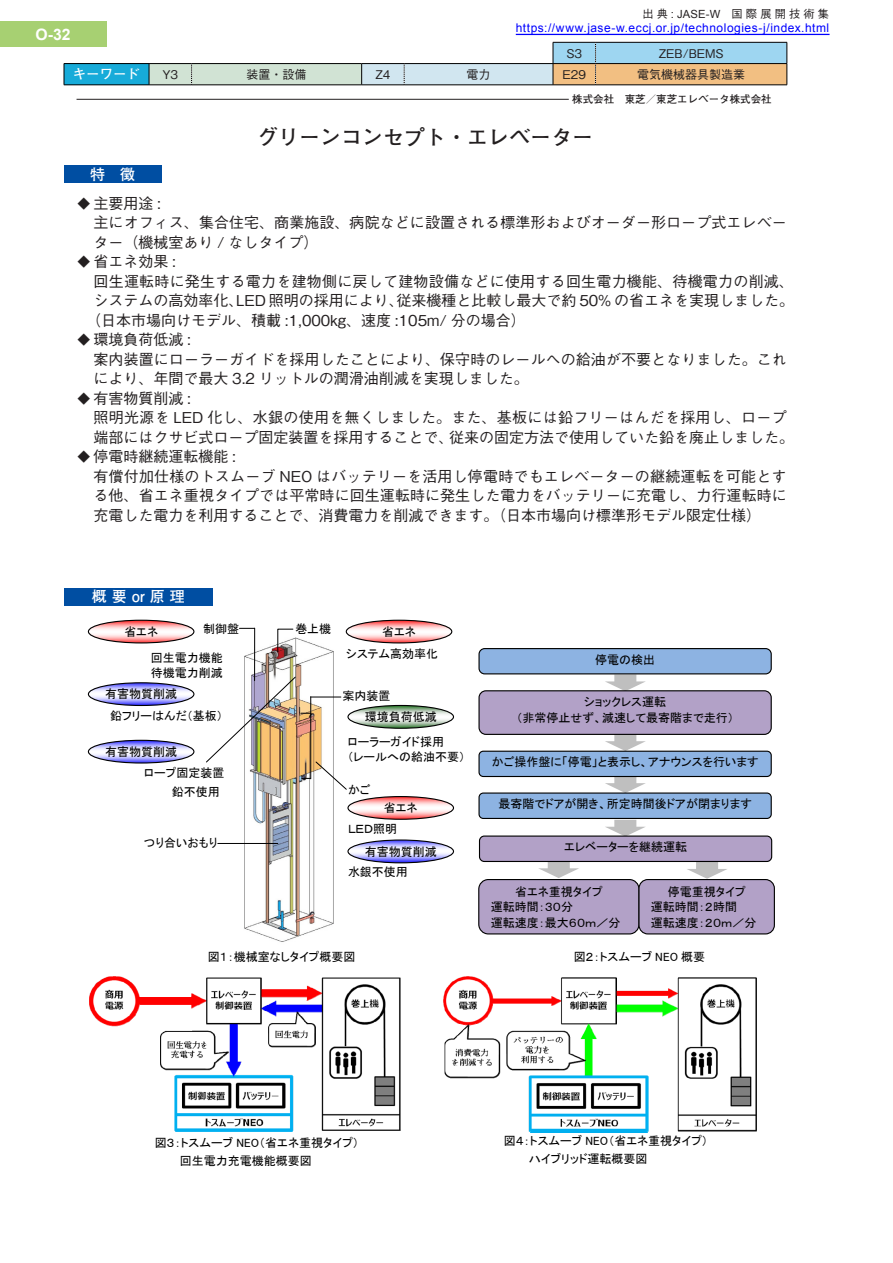
<style>
.page{position:relative;width:893px;height:1263px;background:#fff}
.page>*{position:absolute;margin:0;border:0;box-sizing:border-box;transform-origin:0 0}
.t1{font:700 21px "Futo Go B101 Pro";color:#231f20}
.t2{font:700 15.75px "Arial";color:#fff}
.t3{font:500 15px "Gothic BBB Pro";letter-spacing:.005em;color:#231f20}
.t4{font:700 15px "Futo Go B101 Pro";color:#fff}
.t5{font:700 13.5px "Futo Go B101 Pro";color:#fff}
.t6{font:12px/15.6px "MS P Gothic";color:#000}
.t7{font:12px "Arial";letter-spacing:.045em;color:#00f}
.t8{font:500 12px "Gothic BBB Pro";color:#231f20}
.t9{font:500 11.25px "Gothic BBB Pro";letter-spacing:.28em;color:#231f20}
.t10{font:700 10.5px "Futo Go B101 Pro";color:#231f20}
.s1{font-family:"Arial";font-weight:400}
</style>
<div class="page">
<div style="left:64px;top:166px;width:98px;height:17px;background:#004ea2"></div>
<div style="left:64px;top:588px;width:149px;height:17px;background:#004ea2"></div>
<img style="left:244px;top:633px;width:90px;height:309px">
<svg style="left:277px;top:629px;width:16px;height:23px"></svg>
<hr style="left:254px;top:628px;width:1px;height:53px;background:#000">
<svg style="left:239px;top:628px;width:15px;height:1px"></svg>
<hr style="left:218px;top:843px;width:60px;height:1px;background:#000">
<img style="left:349px;top:705px;width:104px;height:23px">
<div style="left:347px;top:705px;width:107px;height:24px;border:1px solid #000;border-radius:50%"></div>
<img style="left:348px;top:840px;width:105px;height:23px">
<div style="left:347px;top:839px;width:107px;height:24px;border:1px solid #000;border-radius:50%"></div>
<img style="left:349px;top:796px;width:104px;height:23px">
<div style="left:347px;top:796px;width:107px;height:24px;border:1px solid #000;border-radius:50%"></div>
<img style="left:88px;top:620px;width:106px;height:23px">
<div style="left:88px;top:620px;width:106px;height:23px;border:1px solid #000;border-radius:50%"></div>
<img style="left:346px;top:620px;width:106px;height:23px">
<div style="left:346px;top:620px;width:106px;height:23px;border:1px solid #000;border-radius:50%"></div>
<img style="left:88px;top:740px;width:106px;height:23px">
<div style="left:88px;top:740px;width:106px;height:23px;border:1px solid #000;border-radius:50%"></div>
<img style="left:88px;top:683px;width:106px;height:22px">
<div style="left:88px;top:682px;width:106px;height:24px;border:1px solid #000;border-radius:50%"></div>
<svg style="left:206px;top:677px;width:141px;height:113px"></svg>
<svg style="left:605px;top:674px;width:41px;height:16px"></svg>
<svg style="left:605px;top:735px;width:41px;height:16px"></svg>
<svg style="left:605px;top:777px;width:41px;height:15px"></svg>
<svg style="left:605px;top:820px;width:40px;height:15px"></svg>
<svg style="left:538px;top:862px;width:41px;height:16px"></svg>
<svg style="left:687px;top:862px;width:40px;height:17px"></svg>
<div style="left:479px;top:649px;width:292px;height:25px;background:#8db3e2;border-radius:6px"></div>
<div style="left:478px;top:648px;width:294px;height:26px;border:1px solid #000;border-radius:6px"></div>
<div style="left:479px;top:691px;width:292px;height:43px;background:#b2a1c7;border-radius:7px"></div>
<div style="left:478px;top:690px;width:294px;height:45px;border:1px solid #000;border-radius:7px"></div>
<div style="left:479px;top:751px;width:292px;height:25px;background:#8db3e2;border-radius:4px"></div>
<div style="left:478px;top:751px;width:294px;height:26px;border:1px solid #000;border-radius:4px"></div>
<div style="left:479px;top:793px;width:292px;height:25px;background:#8db3e2;border-radius:4px"></div>
<div style="left:478px;top:792px;width:294px;height:27px;border:1px solid #000;border-radius:4px"></div>
<div style="left:479px;top:836px;width:293px;height:25px;background:#b2a1c7;border-radius:5px"></div>
<div style="left:479px;top:835px;width:293px;height:27px;border:1px solid #000;border-radius:5px"></div>
<div style="left:479px;top:879px;width:160px;height:55px;background:#b2a1c7;border-radius:10px"></div>
<div style="left:478px;top:879px;width:162px;height:55px;border:1px solid #000;border-radius:10px"></div>
<div style="left:639px;top:879px;width:135px;height:55px;background:#b2a1c7;border-radius:9px"></div>
<div style="left:638px;top:879px;width:137px;height:55px;border:1px solid #000;border-radius:9px"></div>
<img style="left:89px;top:976px;width:312px;height:155px">
<img style="left:443px;top:976px;width:314px;height:156px">
<img style="left:530px;top:1132px;width:118px;height:1px">
<hr style="left:77px;top:99px;width:492px;height:1px;background:#231f20">
<div style="left:64px;top:64px;width:85px;height:21px;background:#17abd9"></div>
<svg style="left:64px;top:64px;width:1px;height:21px"></svg>
<hr style="left:64px;top:85px;width:85px;height:1px;background:#000">
<hr style="left:149px;top:85px;width:43px;height:1px;background:#000">
<hr style="left:192px;top:85px;width:170px;height:1px;background:#000">
<hr style="left:362px;top:85px;width:42px;height:1px;background:#000">
<hr style="left:404px;top:85px;width:149px;height:1px;background:#000">
<svg style="left:149px;top:42px;width:639px;height:43px"></svg>
<hr style="left:553px;top:85px;width:42px;height:1px;background:#000">
<hr style="left:595px;top:85px;width:192px;height:1px;background:#000">
<hr style="left:64px;top:63px;width:85px;height:1px;background:#000">
<hr style="left:149px;top:63px;width:43px;height:1px;background:#000">
<hr style="left:192px;top:63px;width:170px;height:1px;background:#000">
<hr style="left:362px;top:63px;width:42px;height:1px;background:#000">
<hr style="left:404px;top:63px;width:149px;height:1px;background:#000">
<div style="left:0;top:21px;width:106px;height:26px;background:#a7d072"></div>
<hr style="left:516px;top:34px;width:313px;height:1px;background:#00f">
<p class="t2" style="left:36px;top:24px;width:37px">O-32</p>
<p class="t9" style="left:643px;top:5px;width:188px">出典<span class="s1">:JASE-W</span>　国際展開技術集</p>
<p class="t7" style="left:516px;top:20px;width:315px">https://www.jase-w.eccj.or.jp/technologies-j/index.html</p>
<p class="t8" style="left:566px;top:43px;width:17px">S3</p>
<p class="t8" style="left:659px;top:43px;width:67px">ZEB/BEMS</p>
<p class="t5" style="left:73px;top:63px;width:69px">キーワード</p>
<p class="t8" style="left:162px;top:65px;width:17px">Y3</p>
<p class="t8" style="left:247px;top:65px;width:61px">装置・設備</p>
<p class="t8" style="left:375px;top:65px;width:17px">Z4</p>
<p class="t8" style="left:467px;top:65px;width:25px">電力</p>
<p class="t8" style="left:563px;top:65px;width:25px">E29</p>
<p class="t8" style="left:637px;top:65px;width:109px">電気機械器具製造業</p>
<p class="t10" style="left:572px;top:90px;width:201px">株式会社　東芝／東芝エレベータ株式会社</p>
<p class="t4" style="left:90px;top:162px;width:46px">特　徴</p>
<p class="t1" style="left:257px;top:120px;width:337px">グリーンコンセプト・エレベーター</p>
<p class="t3" style="left:94px;top:191px;width:69px">主要用途 :</p>
<p class="t3" style="left:94px;top:211px;width:695px">主にオフィス、集合住宅、商業施設、病院などに設置される標準形およびオーダー形ロープ式エレベー</p>
<p class="t3" style="left:94px;top:230px;width:226px">ター（機械室あり / なしタイプ）</p>
<p class="t3" style="left:94px;top:250px;width:84px">省エネ効果 :</p>
<p class="t3" style="left:94px;top:269px;width:702px">回生運転時に発生する電力を建物側に戻して建物設備などに使用する回生電力機能、待機電力の削減、</p>
<p class="t3" style="left:94px;top:289px;width:702px">システムの高効率化、LED 照明の採用により、従来機種と比較し最大で約 50% の省エネを実現しました。</p>
<p class="t3" style="left:86px;top:308px;width:441px">（日本市場向けモデル、積載 :1,000kg、速度 :105m/ 分の場合）</p>
<p class="t3" style="left:94px;top:328px;width:99px">環境負荷低減 :</p>
<p class="t3" style="left:94px;top:347px;width:695px">案内装置にローラーガイドを採用したことにより、保守時のレールへの給油が不要となりました。これ</p>
<p class="t3" style="left:94px;top:367px;width:437px">により、年間で最大 3.2 リットルの潤滑油削減を実現しました。</p>
<p class="t3" style="left:94px;top:386px;width:99px">有害物質削減 :</p>
<p class="t3" style="left:94px;top:406px;width:695px">照明光源を LED 化し、水銀の使用を無くしました。また、基板には鉛フリーはんだを採用し、ロープ</p>
<p class="t3" style="left:94px;top:425px;width:702px">端部にはクサビ式ロープ固定装置を採用することで、従来の固定方法で使用していた鉛を廃止しました。</p>
<p class="t3" style="left:94px;top:445px;width:144px">停電時継続運転機能 :</p>
<p class="t3" style="left:94px;top:464px;width:695px">有償付加仕様のトスムーブ NEO はバッテリーを活用し停電時でもエレベーターの継続運転を可能とす</p>
<p class="t3" style="left:94px;top:484px;width:695px">る他、省エネ重視タイプでは平常時に回生運転時に発生した電力をバッテリーに充電し、力行運転時に</p>
<p class="t3" style="left:94px;top:503px;width:669px">充電した電力を利用することで、消費電力を削減できます。（日本市場向け標準形モデル限定仕様）</p>
<p class="t4" style="left:92px;top:585px;width:95px">概 要 or 原 理</p>
<p class="t6" style="left:124px;top:624px;width:35px">省エネ</p>
<p class="t6" style="left:203px;top:621px;width:37px">制御盤</p>
<p class="t6" style="left:295px;top:621px;width:37px">巻上機</p>
<p class="t6" style="left:151px;top:649px;width:73px">回生電力機能待機電力削減</p>
<p class="t6" style="left:110px;top:707px;width:114px">鉛フリーはんだ（基板）</p>
<p class="t6" style="left:105px;top:686px;width:73px">有害物質削減</p>
<p class="t6" style="left:105px;top:744px;width:73px">有害物質削減</p>
<p class="t6" style="left:172px;top:762px;width:54px;line-height:20px;text-indent:-28px">ロープ固定装置鉛不使用</p>
<p class="t6" style="left:144px;top:835px;width:75px">つり合いおもり</p>
<p class="t6" style="left:382px;top:624px;width:35px">省エネ</p>
<p class="t6" style="left:346px;top:646px;width:93px">システム高効率化</p>
<p class="t6" style="left:343px;top:688px;width:49px">案内装置</p>
<p class="t6" style="left:347px;top:733px;width:119px">ローラーガイド採用<br>（レールへの給油不要）</p>
<p class="t6" style="left:365px;top:709px;width:73px">環境負荷低減</p>
<p class="t6" style="left:348px;top:782px;width:24px">かご</p>
<p class="t6" style="left:384px;top:800px;width:35px">省エネ</p>
<p class="t6" style="left:348px;top:821px;width:51px">ＬＥＤ照明</p>
<p class="t6" style="left:348px;top:863px;width:61px">水銀不使用</p>
<p class="t6" style="left:365px;top:844px;width:73px">有害物質削減</p>
<p class="t6" style="left:208px;top:949px;width:149px">図１：機械室なしタイプ概要図</p>
<p class="t6" style="left:595px;top:651px;width:61px">停電の検出</p>
<p class="t6" style="left:516px;top:694px;width:219px;text-align:center">ショックレス運転<br>（非常停止せず、減速して最寄階まで走行）</p>
<p class="t6" style="left:492px;top:754px;width:268px">かご操作盤に「停電」と表示し、アナウンスを行います</p>
<p class="t6" style="left:499px;top:796px;width:255px">最寄階でドアが開き、所定時間後ドアが閉まります</p>
<p class="t6" style="left:564px;top:839px;width:124px">エレベーターを継続運転</p>
<p class="t6" style="left:491px;top:884px;width:131px;text-indent:24px">省エネ重視タイプ<br>運転時間：３０分<br>運転速度：最大６０ｍ／分</p>
<p class="t6" style="left:651px;top:883px;width:107px;text-indent:17px">停電重視タイプ運転時間：２時間<br>運転速度：２０ｍ／分</p>
<p class="t6" style="left:574px;top:949px;width:133px">図２：トスムーブ NEO 概要</p>
<p class="t6" style="left:180px;top:1134px;width:181px;line-height:17.9px;text-indent:-25px">図３：トスムーブ NEO（省エネ重視タイプ）回生電力充電機能概要図</p>
<p class="t6" style="left:529px;top:1132px;width:181px;line-height:17.9px;text-indent:-25px">図４：トスムーブ NEO（省エネ重視タイプ）ハイブリッド運転概要図</p>
</div>
